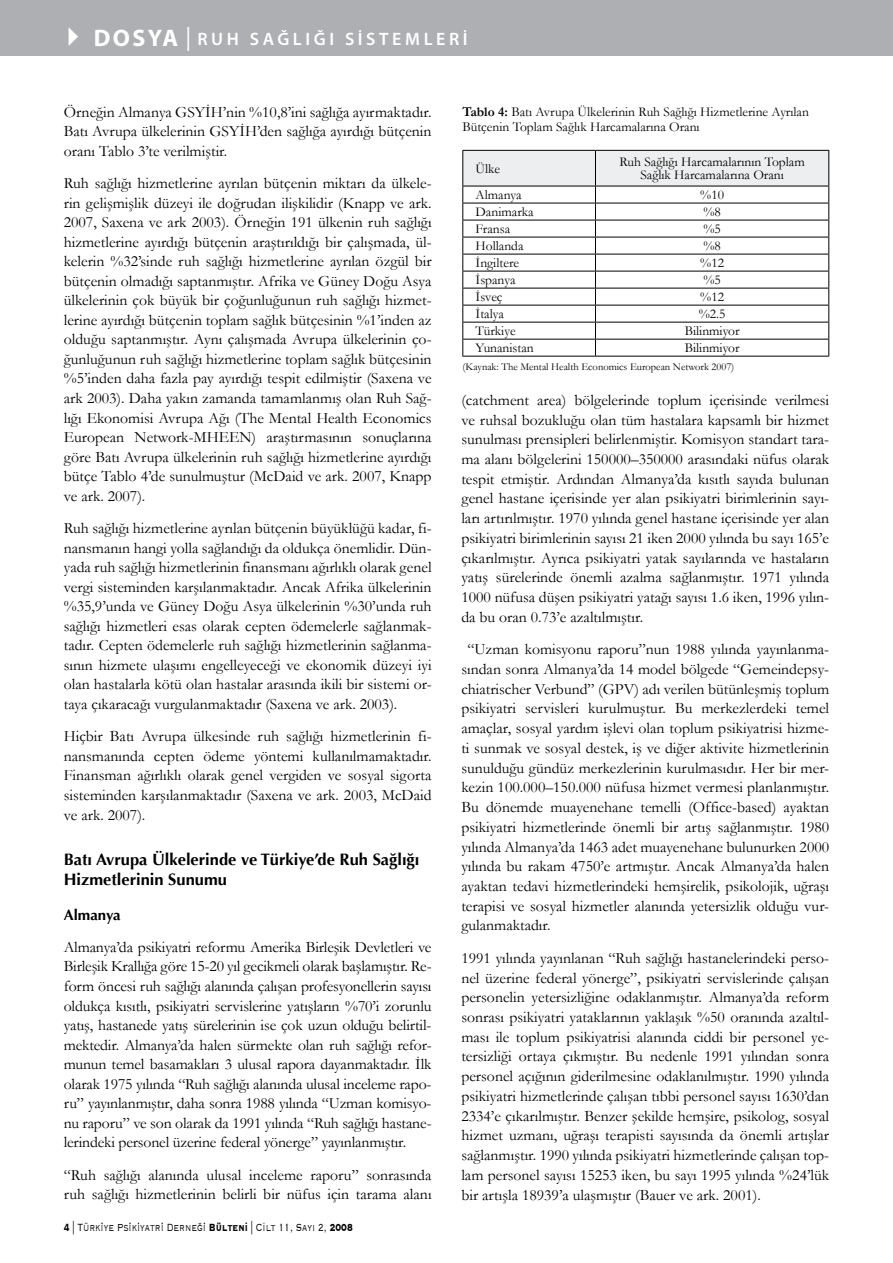
<style>
.page{position:relative;width:893px;height:1263px;background:#fff}
.page>*{position:absolute;margin:0;border:0;box-sizing:border-box;transform-origin:0 0}
.t1{font:600 18px "Myriad Pro";letter-spacing:.2em;color:#fff}
.t2{font:700 16.5px/19.8px "Optima";color:#000}
.t3{font:15.75px/19.5px "Garamond";color:#000;text-align:justify}
.t4{font:700 15px "Optima";color:#000}
.t5{font:13.5px/15px "Garamond";color:#000}
.t6{font:300 13.5px "Copperplate";color:#000;scale:.7 1}
.t7{font:10.5px "Garamond";color:#000}
.s1{font-weight:700;font-size:24px}
.s2{font-weight:400;font-size:24px}
.s3{font-weight:700}
</style>
<div class="page">
<div style="left:0;top:0;width:893px;height:55px;background:#aeafb2"></div>
<svg style="left:462px;top:150px;width:367px;height:206px"></svg>
<hr style="left:462px;top:356px;width:133px;height:1px;background:#000">
<hr style="left:595px;top:356px;width:234px;height:1px;background:#000">
<p class="t1" style="left:57px;top:27px;width:412px">✔<span class="s1">DOSYA</span> <span class="s2">|</span> RUH SAĞLIĞI SİSTEMLERİ</p>
<p class="t3" style="left:64px;top:101px;width:369px">Örneğin Almanya GSYİH’nin %10,8’ini sağlığa ayırmaktadır.<br>Batı Avrupa ülkelerinin GSYİH’den sağlığa ayırdığı bütçenin oranı Tablo 3’te verilmiştir.</p>
<p class="t3" style="left:64px;top:173px;width:369px">Ruh sağlığı hizmetlerine ayrılan bütçenin miktarı da ülkele&shy;rin gelişmişlik düzeyi ile doğrudan ilişkilidir (Knapp ve ark.<br>2007, Saxena ve ark 2003). Örneğin 191 ülkenin ruh sağlığı hizmetlerine ayırdığı bütçenin araştırıldığı bir çalışmada, ül&shy;kelerin %32’sinde ruh sağlığı hizmetlerine ayrılan özgül bir bütçenin olmadığı saptanmıştır. Afrika ve Güney Doğu Asya ülkelerinin çok büyük bir çoğunluğunun ruh sağlığı hizmet&shy;lerine ayırdığı bütçenin toplam sağlık bütçesinin %1’inden az olduğu saptanmıştır. Aynı çalışmada Avrupa ülkelerinin ço&shy;ğunluğunun ruh sağlığı hizmetlerine toplam sağlık bütçesinin %5’inden daha fazla pay ayırdığı tespit edilmiştir (Saxena ve ark 2003). Daha yakın zamanda tamamlanmış olan Ruh Sağ&shy;lığı Ekonomisi Avrupa Ağı (The Mental Health Economics European Network-MHEEN) araştırmasının sonuçlarına göre Batı Avrupa ülkelerinin ruh sağlığı hizmetlerine ayırdığı bütçe Tablo 4’de sunulmuştur (McDaid ve ark. 2007, Knapp ve ark. 2007).</p>
<p class="t3" style="left:64px;top:518px;width:369px">Ruh sağlığı hizmetlerine ayrılan bütçenin büyüklüğü kadar, fi&shy;nansmanın hangi yolla sağlandığı da oldukça önemlidir. Dün&shy;yada ruh sağlığı hizmetlerinin finansmanı ağırlıklı olarak genel vergi sisteminden karşılanmaktadır. Ancak Afrika ülkelerinin %35,9’unda ve Güney Doğu Asya ülkelerinin %30’unda ruh sağlığı hizmetleri esas olarak cepten ödemelerle sağlanmak&shy;tadır. Cepten ödemelerle ruh sağlığı hizmetlerinin sağlanma&shy;sının hizmete ulaşımı engelleyeceği ve ekonomik düzeyi iyi olan hastalarla kötü olan hastalar arasında ikili bir sistemi or&shy;taya çıkaracağı vurgulanmaktadır (Saxena ve ark. 2003).</p>
<p class="t3" style="left:64px;top:726px;width:369px">Hiçbir Batı Avrupa ülkesinde ruh sağlığı hizmetlerinin fi&shy;nansmanında cepten ödeme yöntemi kullanılmamaktadır.<br>Finansman ağırlıklı olarak genel vergiden ve sosyal sigorta sisteminden karşılanmaktadır (Saxena ve ark. 2003, McDaid ve ark. 2007).</p>
<p class="t2" style="left:64px;top:849px;width:357px">Batı Avrupa Ülkelerinde ve Türkiye’de Ruh Sağlığı<br>Hizmetlerinin Sunumu</p>
<p class="t4" style="left:64px;top:906px;width:58px">Almanya</p>
<p class="t3" style="left:64px;top:937px;width:369px">Almanya’da psikiyatri reformu Amerika Birleşik Devletleri ve Birleşik Krallığa göre 15-20 yıl gecikmeli olarak başlamıştır. Re&shy;form öncesi ruh sağlığı alanında çalışan profesyonellerin sayısı oldukça kısıtlı, psikiyatri servislerine yatışların %70’i zorunlu yatış, hastanede yatış sürelerinin ise çok uzun olduğu belirtil&shy;mektedir. Almanya’da halen sürmekte olan ruh sağlığı refor&shy;munun temel basamakları 3 ulusal rapora dayanmaktadır. İlk olarak 1975 yılında “Ruh sağlığı alanında ulusal inceleme rapo&shy;ru” yayınlanmıştır, daha sonra 1988 yılında “Uzman komisyo&shy;nu raporu” ve son olarak da 1991 yılında “Ruh sağlığı hastane&shy;lerindeki personel üzerine federal yönerge” yayınlanmıştır.</p>
<p class="t3" style="left:64px;top:1164px;width:369px">“Ruh sağlığı alanında ulusal inceleme raporu” sonrasında ruh sağlığı hizmetlerinin belirli bir nüfus için tarama alanı</p>
<p class="t6" style="left:64px;top:1218px;width:414px"><span class="s3">4</span> | Türki̇ye Psi̇ki̇yatri̇ Derneği̇ <span class="s3">Bülteni</span> | Cilt 11, Sayı 2, <span class="s3">2008</span></p>
<p class="t5" style="left:462px;top:104px;width:348px"><span class="s3">Tablo 4:</span> Batı Avrupa Ülkelerinin Ruh Sağlığı Hizmetlerine Ayrılan<br>Bütçenin Toplam Sağlık Harcamalarına Oranı</p>
<p class="t5" style="left:476px;top:161px;width:26px">Ülke</p>
<p class="t5" style="left:619px;top:155px;width:187px;line-height:13.5px;text-align:center">Ruh Sağlığı Harcamalarının Toplam<br>Sağlık Harcamalarına Oranı</p>
<p class="t5" style="left:476px;top:187px;width:48px">Almanya</p>
<p class="t5" style="left:700px;top:187px;width:25px">%10</p>
<p class="t5" style="left:476px;top:204px;width:60px">Danimarka</p>
<p class="t5" style="left:703px;top:204px;width:19px">%8</p>
<p class="t5" style="left:476px;top:221px;width:36px">Fransa</p>
<p class="t5" style="left:703px;top:221px;width:19px">%5</p>
<p class="t5" style="left:476px;top:238px;width:49px">Hollanda</p>
<p class="t5" style="left:703px;top:238px;width:19px">%8</p>
<p class="t5" style="left:476px;top:255px;width:45px">İngiltere</p>
<p class="t5" style="left:700px;top:255px;width:25px">%12</p>
<p class="t5" style="left:476px;top:272px;width:42px">İspanya</p>
<p class="t5" style="left:703px;top:272px;width:19px">%5</p>
<p class="t5" style="left:476px;top:289px;width:29px">İsveç</p>
<p class="t5" style="left:700px;top:289px;width:25px">%12</p>
<p class="t5" style="left:476px;top:306px;width:30px">İtalya</p>
<p class="t5" style="left:699px;top:306px;width:28px">%2.5</p>
<p class="t5" style="left:476px;top:323px;width:42px">Türkiye</p>
<p class="t5" style="left:685px;top:323px;width:56px">Bilinmiyor</p>
<p class="t5" style="left:476px;top:340px;width:60px">Yunanistan</p>
<p class="t5" style="left:685px;top:340px;width:56px">Bilinmiyor</p>
<p class="t7" style="left:462px;top:360px;width:273px">(Kaynak: The Mental Health Economics European Network 2007)</p>
<p class="t3" style="left:461px;top:390px;width:369px">(catchment area) bölgelerinde toplum içerisinde verilmesi ve ruhsal bozukluğu olan tüm hastalara kapsamlı bir hizmet sunulması prensipleri belirlenmiştir. Komisyon standart tara&shy;ma alanı bölgelerini 150000–350000 arasındaki nüfus olarak tespit etmiştir. Ardından Almanya’da kısıtlı sayıda bulunan genel hastane içerisinde yer alan psikiyatri birimlerinin sayı&shy;ları artırılmıştır. 1970 yılında genel hastane içerisinde yer alan psikiyatri birimlerinin sayısı 21 iken 2000 yılında bu sayı 165’e çıkarılmıştır. Ayrıca psikiyatri yatak sayılarında ve hastaların yatış sürelerinde önemli azalma sağlanmıştır. 1971 yılında 1000 nüfusa düşen psikiyatri yatağı sayısı 1.6 iken, 1996 yılın&shy;da bu oran 0.73’e azaltılmıştır.</p>
<p class="t3" style="left:461px;top:639px;width:369px;text-indent:6px">“Uzman komisyonu raporu”nun 1988 yılında yayınlanma&shy;sından sonra Almanya’da 14 model bölgede “Gemeindepsy&shy;chiatrischer Verbund” (GPV) adı verilen bütünleşmiş toplum psikiyatri servisleri kurulmuştur. Bu merkezlerdeki temel amaçlar, sosyal yardım işlevi olan toplum psikiyatrisi hizme&shy;ti sunmak ve sosyal destek, iş ve diğer aktivite hizmetlerinin sunulduğu gündüz merkezlerinin kurulmasıdır. Her bir mer&shy;kezin 100.000–150.000 nüfusa hizmet vermesi planlanmıştır.<br>Bu dönemde muayenehane temelli (Office-based) ayaktan psikiyatri hizmetlerinde önemli bir artış sağlanmıştır. 1980 yılında Almanya’da 1463 adet muayenehane bulunurken 2000 yılında bu rakam 4750’e artmıştır. Ancak Almanya’da halen ayaktan tedavi hizmetlerindeki hemşirelik, psikolojik, uğraşı terapisi ve sosyal hizmetler alanında yetersizlik olduğu vur&shy;gulanmaktadır.</p>
<p class="t3" style="left:461px;top:948px;width:369px">1991 yılında yayınlanan “Ruh sağlığı hastanelerindeki perso&shy;nel üzerine federal yönerge”, psikiyatri servislerinde çalışan personelin yetersizliğine odaklanmıştır. Almanya’da reform sonrası psikiyatri yataklarının yaklaşık %50 oranında azaltıl&shy;ması ile toplum psikiyatrisi alanında ciddi bir personel ye&shy;tersizliği ortaya çıkmıştır. Bu nedenle 1991 yılından sonra personel açığının giderilmesine odaklanılmıştır. 1990 yılında psikiyatri hizmetlerinde çalışan tıbbi personel sayısı 1630’dan 2334’e çıkarılmıştır. Benzer şekilde hemşire, psikolog, sosyal hizmet uzmanı, uğraşı terapisti sayısında da önemli artışlar sağlanmıştır. 1990 yılında psikiyatri hizmetlerinde çalışan top&shy;lam personel sayısı 15253 iken, bu sayı 1995 yılında %24’lük bir artışla 18939’a ulaşmıştır (Bauer ve ark. 2001).</p>
</div>
